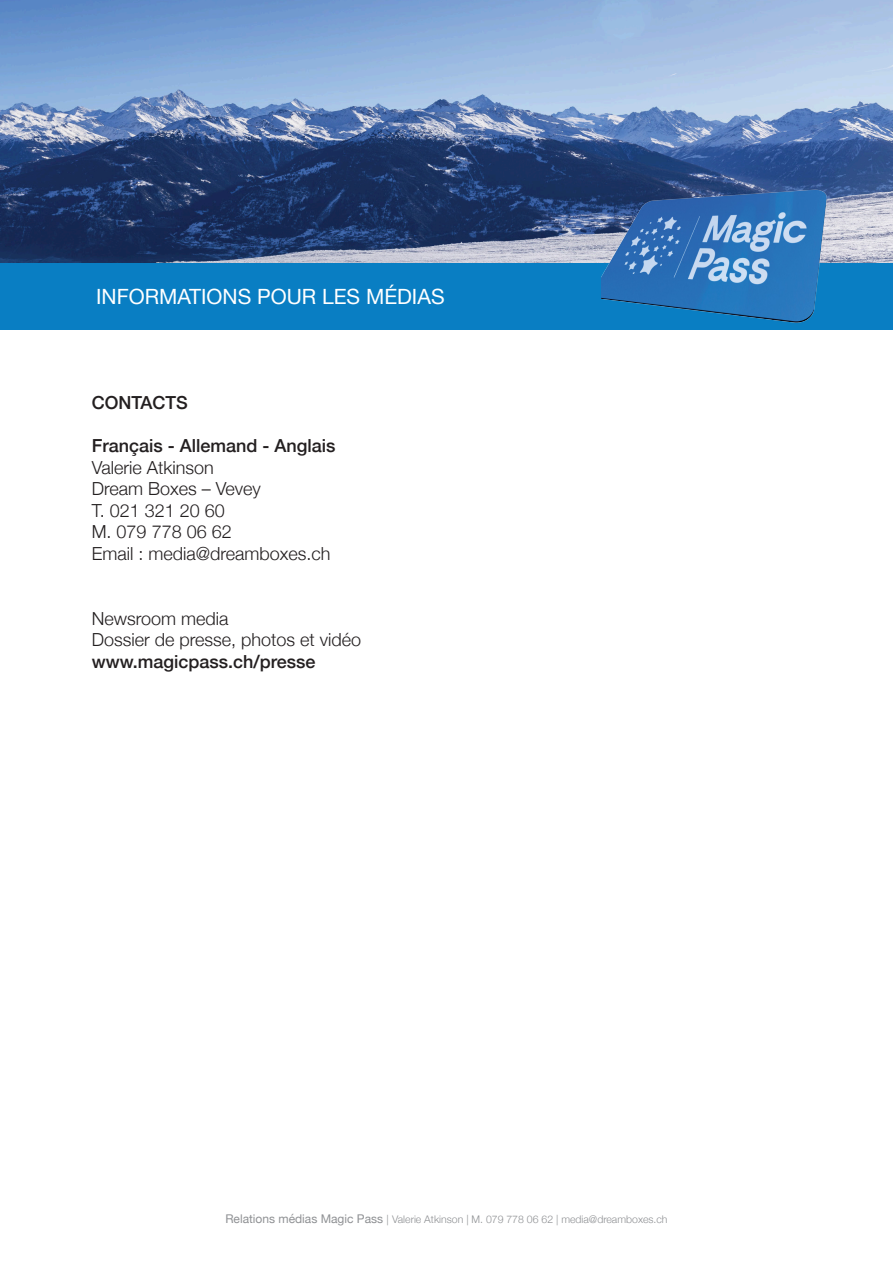
<style>
.page{position:relative;width:893px;height:1263px;background:#fff}
.page>*{position:absolute;margin:0;border:0;box-sizing:border-box;transform-origin:0 0}
.t1{font:21px "Helvetica Neue";color:#fff}
.t2{font:300 18px "Helvetica Neue";color:#231f20}
.t3{font:500 18px "Helvetica Neue";color:#231f20}
.t4{font:300 10.5px "Helvetica Neue";color:#8f9194}
.s1{font-weight:400;font-size:12px}
</style>
<div class="page">
<img style="left:0;top:0;width:893px;height:263px">
<div style="left:0;top:263px;width:893px;height:67px;background:#097ec3"></div>
<img style="left:601px;top:165px;width:263px;height:158px">
<p class="t1" style="left:96px;top:281px;width:350px">INFORMATIONS POUR LES MÉDIAS</p>
<p class="t3" style="left:92px;top:388px;width:98px">CONTACTS</p>
<p class="t3" style="left:92px;top:431px;width:245px">Français - Allemand - Anglais</p>
<p class="t2" style="left:92px;top:453px;width:124px">Valerie Atkinson</p>
<p class="t2" style="left:92px;top:474px;width:171px">Dream Boxes – Vevey</p>
<p class="t2" style="left:92px;top:496px;width:135px">T. 021 321 20 60</p>
<p class="t2" style="left:92px;top:517px;width:141px">M. 079 778 06 62</p>
<p class="t2" style="left:92px;top:539px;width:240px">Email : media@dreamboxes.ch</p>
<p class="t2" style="left:92px;top:604px;width:138px">Newsroom media</p>
<p class="t2" style="left:92px;top:625px;width:271px">Dossier de presse, photos et vidéo</p>
<p class="t3" style="left:92px;top:647px;width:225px">www.magicpass.ch/presse</p>
<p class="t4" style="left:225px;top:1210px;width:444px"><span class="s1">Relations médias Magic Pass</span> | Valerie Atkinson | M. 079 778 06 62 | media@dreamboxes.ch</p>
</div>
